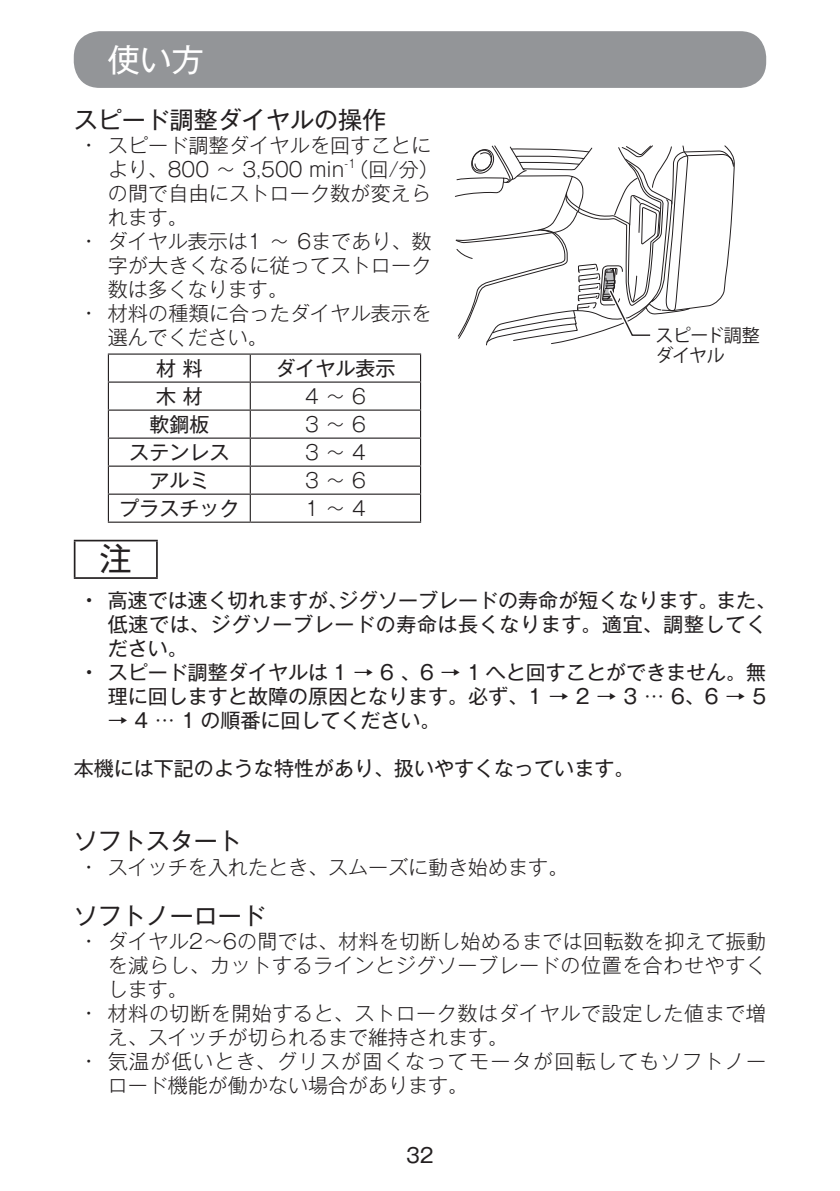
<style>
.page{position:relative;width:840px;height:1191px;background:#fff}
.page>*{position:absolute;margin:0;border:0;box-sizing:border-box;transform-origin:0 0}
.t1{font:32px "Gothic MB101 Pro";color:#fff}
.t2{font:32px "Gothic MB101 Pro";color:#231f20}
.t3{font:24px "Gothic MB101 Pro";color:#231f20}
.t4{font:300 20px/24px "Gothic MB101 Pro";letter-spacing:.01em;color:#231f20}
.t5{font:20px/24px "Gothic MB101 Pro";color:#231f20}
.t6{font:300 20px/24px "Gothic MB101 Pro";letter-spacing:.03em;color:#231f20}
.t7{font:300 20px/24px "Gothic MB101 Pro";letter-spacing:.065em;color:#231f20}
.t8{font:18px/20px "Koz Go Pro";letter-spacing:-.03em;color:#231f20}
.t9{font:300 11.6px "Gothic MB101 Pro";color:#231f20}
.s1{font-weight:500}
</style>
<div class="page">
<div style="left:74px;top:31px;width:691px;height:57px;background:#939598;border-radius:26px"></div>
<hr style="left:250px;top:381px;width:171px;height:2px;background:#231f20">
<hr style="left:249px;top:383px;width:2px;height:26px;background:#231f20">
<hr style="left:108px;top:409px;width:142px;height:2px;background:#231f20">
<hr style="left:250px;top:409px;width:171px;height:2px;background:#231f20">
<hr style="left:249px;top:411px;width:2px;height:26px;background:#231f20">
<hr style="left:249px;top:439px;width:2px;height:26px;background:#231f20">
<hr style="left:249px;top:467px;width:2px;height:26px;background:#231f20">
<hr style="left:249px;top:495px;width:2px;height:26px;background:#231f20">
<hr style="left:249px;top:355px;width:2px;height:26px;background:#231f20">
<hr style="left:108px;top:353px;width:142px;height:2px;background:#231f20">
<hr style="left:250px;top:353px;width:171px;height:2px;background:#231f20">
<hr style="left:108px;top:381px;width:142px;height:2px;background:#231f20">
<hr style="left:108px;top:437px;width:142px;height:2px;background:#231f20">
<hr style="left:250px;top:437px;width:171px;height:2px;background:#231f20">
<hr style="left:108px;top:465px;width:142px;height:2px;background:#231f20">
<hr style="left:250px;top:465px;width:171px;height:2px;background:#231f20">
<hr style="left:108px;top:493px;width:142px;height:2px;background:#231f20">
<svg style="left:108px;top:355px;width:1px;height:166px"></svg>
<hr style="left:250px;top:493px;width:171px;height:2px;background:#231f20">
<svg style="left:420px;top:355px;width:1px;height:166px"></svg>
<hr style="left:108px;top:521px;width:142px;height:2px;background:#231f20">
<hr style="left:250px;top:521px;width:171px;height:2px;background:#231f20">
<hr style="left:74px;top:540px;width:84px;height:1px;background:#231f20">
<hr style="left:74px;top:541px;width:1px;height:36px;background:#231f20">
<hr style="left:156px;top:541px;width:2px;height:36px;background:#231f20">
<hr style="left:74px;top:577px;width:84px;height:2px;background:#231f20">
<svg style="left:455px;top:145px;width:279px;height:201px"></svg>
<h1 class="t1" style="left:108px;top:33px;width:97px">使い方</h1>
<p class="t3" style="left:74px;top:100px;width:313px">スピード調整ダイヤルの操作</p>
<p class="t4" style="left:108px;top:131px;width:332px;text-indent:-23px">• スピード調整ダイヤルを回すことにより、800 ～ 3,500 min （回/分）</p>
<p class="t9" style="left:344px;top:153px;width:13px">-1</p>
<p class="t4" style="left:108px;top:179px;width:325px">の間で自由にストローク数が変えられます。</p>
<p class="t4" style="left:108px;top:227px;width:325px;text-align:justify;text-indent:-23px">• ダイヤル表示は1 ～ 6まであり、数字が大きくなるに従ってストローク数は多くなります。</p>
<p class="t4" style="left:108px;top:299px;width:325px;text-indent:-23px">• 材料の種類に合ったダイヤル表示を選んでください。</p>
<p class="t5" style="left:156px;top:353px;width:48px">材 料</p>
<p class="t5" style="left:275px;top:353px;width:121px">ダイヤル表示</p>
<p class="t5" style="left:156px;top:381px;width:48px">木 材</p>
<p class="t4" style="left:305px;top:381px;width:62px">4 〜 6</p>
<p class="t5" style="left:149px;top:409px;width:61px">軟鋼板</p>
<p class="t4" style="left:305px;top:409px;width:62px">3 〜 6</p>
<p class="t5" style="left:129px;top:437px;width:101px">ステンレス</p>
<p class="t4" style="left:305px;top:437px;width:62px">3 〜 4</p>
<p class="t5" style="left:149px;top:465px;width:61px">アルミ</p>
<p class="t4" style="left:305px;top:465px;width:62px">3 〜 6</p>
<p class="t5" style="left:119px;top:493px;width:122px">プラスチック</p>
<p class="t4" style="left:305px;top:493px;width:62px">1 〜 4</p>
<h1 class="t2" style="left:100px;top:533px;width:33px">注</h1>
<p class="t5" style="left:108px;top:585px;width:669px;text-indent:-23px"><span class="s1">•</span> 高速では速く切れますが、ジグソーブレードの寿命が短くなります。また、低速では、ジグソーブレードの寿命は長くなります。適宜、調整してください。</p>
<p class="t5" style="left:85px;top:657px;width:682px;text-align:right"><span class="s1">•</span> スピード調整ダイヤルは 1 → 6 、6 → 1 へと回すことができません。無理に回しますと故障の原因となります。必ず、1 → 2 → 3 … 6、6 → 5</p>
<p class="t5" style="left:108px;top:705px;width:334px">→ 4 … 1 の順番に回してください。</p>
<p class="t5" style="left:74px;top:753px;width:561px">本機には下記のような特性があり、扱いやすくなっています。</p>
<p class="t8" style="left:655px;top:326px;width:106px">スピード調整ダイヤル</p>
<p class="t3" style="left:74px;top:821px;width:169px">ソフトスタート</p>
<p class="t4" style="left:85px;top:852px;width:484px">• スイッチを入れたとき、スムーズに動き始めます。</p>
<p class="t3" style="left:74px;top:895px;width:193px">ソフトノーロード</p>
<p class="t4" style="left:108px;top:927px;width:659px;text-align:justify;text-indent:-23px">• ダイヤル2～6の間では、材料を切断し始めるまでは回転数を抑えて振動を減らし、カットするラインとジグソーブレードの位置を合わせやすくします。</p>
<p class="t6" style="left:108px;top:999px;width:659px;text-indent:-23px">• 材料の切断を開始すると、ストローク数はダイヤルで設定した値まで増え、スイッチが切られるまで維持されます。</p>
<p class="t7" style="left:108px;top:1047px;width:659px;text-indent:-23px">• 気温が低いとき、グリスが固くなってモータが回転してもソフトノーロード機能が働かない場合があります。</p>
<p class="t5" style="left:406px;top:1140px;width:29px">32</p>
</div>
